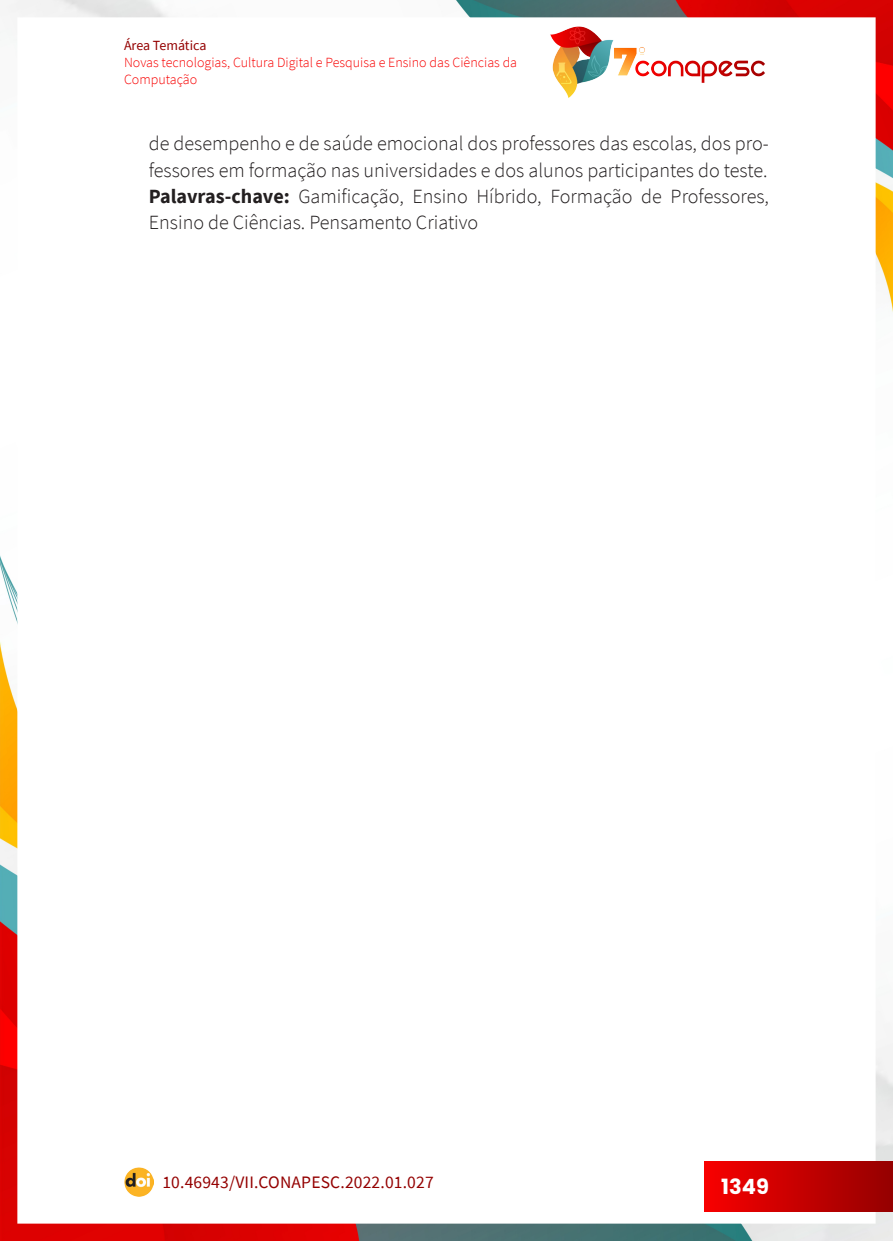
<style>
.page{position:relative;width:893px;height:1241px;background:#fff}
.page>*{position:absolute;margin:0;border:0;box-sizing:border-box;transform-origin:0 0}
.t1{font:700 21px "Poppins";color:#fff}
._4_RESUMO{font:300 20.12px/26.2px "Source Sans Pro";color:#231f20}
._16_DOI{font:17.5px "Source Sans Pro";letter-spacing:.01em;color:#940000}
.t2{font:300 14px/16.8px "Source Sans Pro";color:#f80000}
.t3{font:14px "Source Sans Pro";letter-spacing:-.005em;color:#940000}
.s1{font-weight:700}
</style>
<div class="page">
<img style="left:0;top:0;width:893px;height:1240px">
<div style="left:17px;top:17px;width:859px;height:1206px;background:#fff"></div>
<img style="left:124px;top:1167px;width:30px;height:29px">
<div style="left:704px;top:1161px;width:189px;height:49px;background:linear-gradient(to right,#f80000,#950000)"></div>
<img style="left:550px;top:26px;width:215px;height:72px">
<p class="t3" style="left:124px;top:37px;width:84px">Área Temática</p>
<p class="t2" style="left:124px;top:54px;width:395px">Novas tecnologias, Cultura Digital e Pesquisa e Ensino das Ciências da<br>Computação</p>
<p class="_4_RESUMO" style="left:149px;top:130px;width:622px">de desempenho e de saúde emocional dos professores das escolas, dos pro&shy;fessores em formação nas universidades e dos alunos participantes do teste.</p>
<p class="_4_RESUMO" style="left:149px;top:183px;width:622px"><span class="s1">Palavras-chave:</span> Gamificação, Ensino Híbrido, Formação de Professores,<br>Ensino de Ciências. Pensamento Criativo</p>
<p class="_16_DOI" style="left:162px;top:1170px;width:273px">10.46943/VII.CONAPESC.2022.01.027</p>
<p class="t1" style="left:721px;top:1173px;width:49px">1349</p>
</div>
